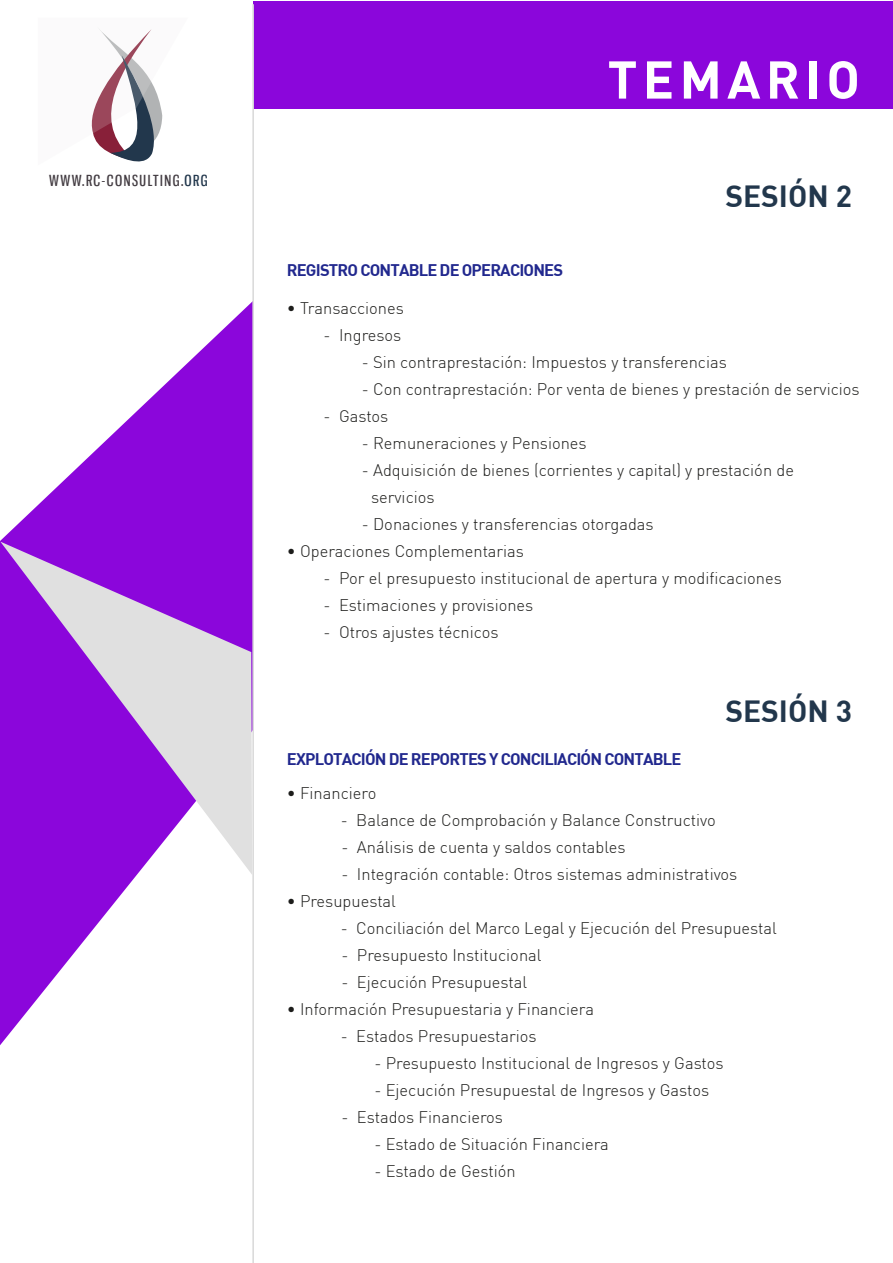
<style>
.page{position:relative;width:893px;height:1263px;background:#fff}
.page>*{position:absolute;margin:0;border:0;box-sizing:border-box;transform-origin:0 0}
.t1{font:52.35px "DIN Bold";letter-spacing:.1em;color:#fff}
.t2{font:30px "DIN Bold";color:#22374c}
.t3{font:300 16.5px/27px "DIN";color:#1d1d1b}
.t4{font:16.5px "DIN Bold";letter-spacing:-.05em;color:#21288e}
.t5{font:15.15px "Gnuolane Rg";letter-spacing:.1em;color:#433c42}
.s1{color:#22374c}
</style>
<div class="page">
<div style="left:253px;top:1px;width:640px;height:108px;background:#8b06db"></div>
<svg style="left:91px;top:29px;width:72px;height:133px"></svg>
<svg style="left:0;top:302px;width:252px;height:743px"></svg>
<svg style="left:0;top:542px;width:252px;height:333px;background:#ac5ade"></svg>
<hr style="left:252px;top:4px;width:2px;height:1259px;background:#dadada">
<p class="t5" style="left:49px;top:171px;width:160px">WWW.RC-CONSULTING.<span class="s1">ORG</span></p>
<h1 class="t1" style="left:608px;top:45px;width:254px">TEMARIO</h1>
<h2 class="t2" style="left:725px;top:177px;width:128px">SESIÓN 2</h2>
<p class="t4" style="left:287px;top:259px;width:278px">REGISTRO CONTABLE DE OPERACIONES</p>
<p class="t3" style="left:287px;top:294px;width:119px">• Transacciones</p>
<p class="t3" style="left:324px;top:321px;width:79px">- Ingresos</p>
<p class="t3" style="left:362px;top:348px;width:366px">- Sin contraprestación: Impuestos y transferencias</p>
<p class="t3" style="left:362px;top:375px;width:499px">- Con contraprestación: Por venta de bienes y prestación de servicios</p>
<p class="t3" style="left:324px;top:402px;width:66px">- Gastos</p>
<p class="t3" style="left:362px;top:429px;width:226px">- Remuneraciones y Pensiones</p>
<p class="t3" style="left:371px;top:456px;width:424px;text-indent:-9px">- Adquisición de bienes (corrientes y capital) y prestación de servicios</p>
<p class="t3" style="left:362px;top:510px;width:293px">- Donaciones y transferencias otorgadas</p>
<p class="t3" style="left:287px;top:537px;width:239px">• Operaciones Complementarias</p>
<p class="t3" style="left:324px;top:564px;width:460px">- Por el presupuesto institucional de apertura y modificaciones</p>
<p class="t3" style="left:324px;top:591px;width:211px">- Estimaciones y provisiones</p>
<p class="t3" style="left:324px;top:618px;width:176px">- Otros ajustes técnicos</p>
<p class="t4" style="left:287px;top:748px;width:396px">EXPLOTACIÓN DE REPORTES Y CONCILIACIÓN CONTABLE</p>
<h2 class="t2" style="left:725px;top:691px;width:128px">SESIÓN 3</h2>
<p class="t3" style="left:287px;top:779px;width:91px">• Financiero</p>
<p class="t3" style="left:341px;top:806px;width:376px">- Balance de Comprobación y Balance Constructivo</p>
<p class="t3" style="left:342px;top:833px;width:286px">- Análisis de cuenta y saldos contables</p>
<p class="t3" style="left:342px;top:860px;width:397px">- Integración contable: Otros sistemas administrativos</p>
<p class="t3" style="left:287px;top:887px;width:111px">• Presupuestal</p>
<p class="t3" style="left:341px;top:914px;width:437px">- Conciliación del Marco Legal y Ejecución del Presupuestal</p>
<p class="t3" style="left:342px;top:941px;width:202px">- Presupuesto Institucional</p>
<p class="t3" style="left:342px;top:968px;width:187px">- Ejecución Presupuestal</p>
<p class="t3" style="left:287px;top:995px;width:309px">• Información Presupuestaria y Financiera</p>
<p class="t3" style="left:341px;top:1022px;width:197px">- Estados Presupuestarios</p>
<p class="t3" style="left:374px;top:1049px;width:351px">- Presupuesto Institucional de Ingresos y Gastos</p>
<p class="t3" style="left:374px;top:1076px;width:336px">- Ejecución Presupuestal de Ingresos y Gastos</p>
<p class="t3" style="left:342px;top:1103px;width:163px">- Estados Financieros</p>
<p class="t3" style="left:374px;top:1130px;width:236px">- Estado de Situación Financiera</p>
<p class="t3" style="left:374px;top:1157px;width:143px">- Estado de Gestión</p>
</div>
